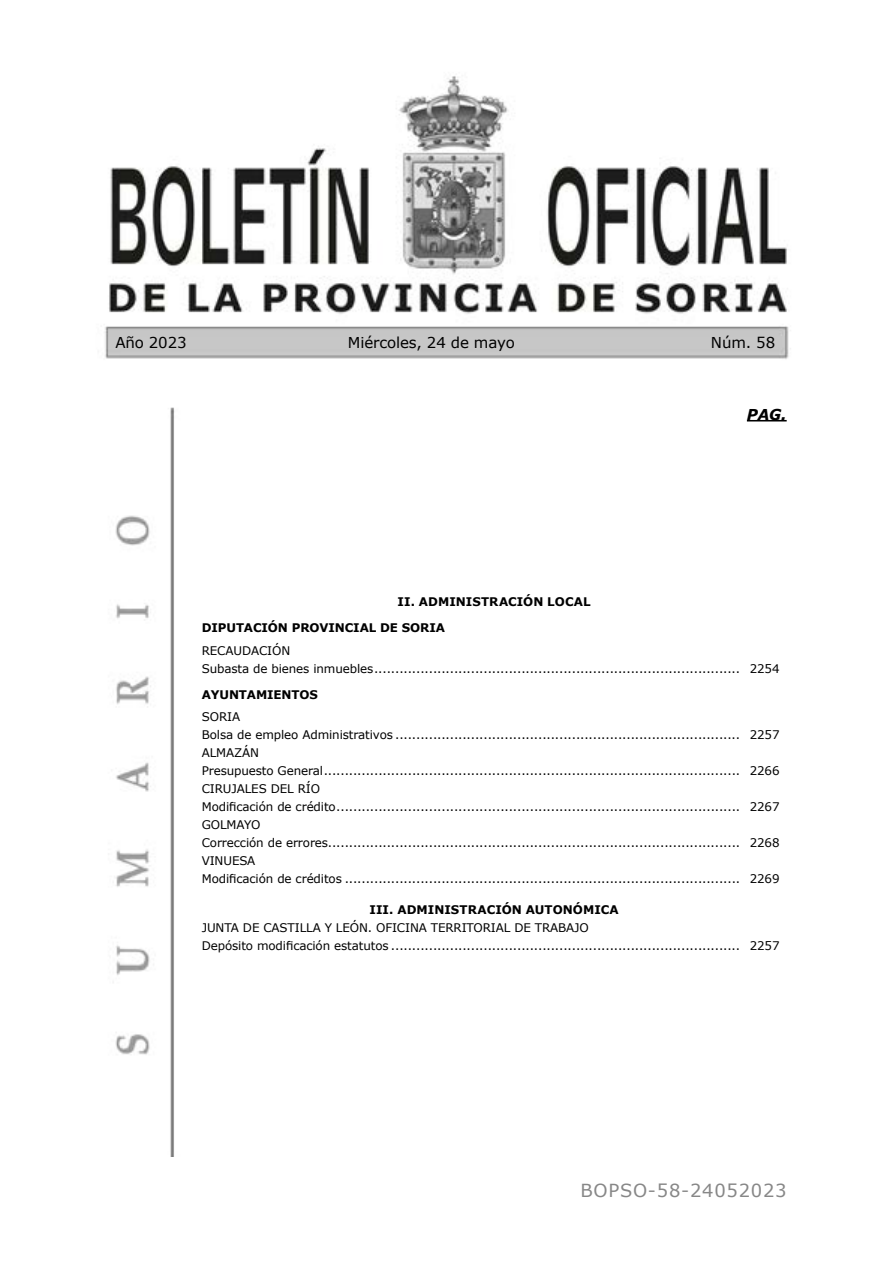
<style>
.page{position:relative;width:893px;height:1263px;background:#fff}
.page>*{position:absolute;margin:0;border:0;box-sizing:border-box;transform-origin:0 0}
.t1{font:18px "Verdana";letter-spacing:.04em;color:#878787}
.t2{font:15px "Verdana";letter-spacing:-.01em;color:#000}
.t3{font:italic 700 15px "Verdana";color:#000}
.t4{font:11.85px/18px "Verdana";letter-spacing:-.01em;color:#000}
.t5{font:700 11.85px "Verdana";letter-spacing:-.01em;color:#000}
</style>
<div class="page">
<img style="left:104px;top:76px;width:687px;height:1081px">
<hr style="left:747px;top:420px;width:40px;height:1px;background:#000">
<p class="t2" style="left:115px;top:333px;width:73px">Año 2023</p>
<p class="t2" style="left:348px;top:333px;width:168px">Miércoles, 24 de mayo</p>
<p class="t2" style="left:711px;top:333px;width:66px">Núm. 58</p>
<p class="t3" style="left:747px;top:405px;width:41px">PAG.</p>
<p class="t5" style="left:398px;top:593px;width:195px">II. ADMINISTRACIÓN LOCAL</p>
<p class="t5" style="left:202px;top:620px;width:245px">DIPUTACIÓN PROVINCIAL DE SORIA</p>
<p class="t4" style="left:202px;top:641px;width:579px">RECAUDACIÓN<br>Subasta de bienes inmuebles....................................................................................... 2254</p>
<p class="t5" style="left:202px;top:686px;width:118px">AYUNTAMIENTOS</p>
<p class="t4" style="left:202px;top:708px;width:579px">SORIA<br>Bolsa de empleo Administrativos .................................................................................. 2257<br>ALMAZÁN<br>Presupuesto General................................................................................................... 2266<br>CIRUJALES DEL RÍO<br>Modificación de crédito................................................................................................ 2267<br>GOLMAYO<br>Corrección de errores.................................................................................................. 2268<br>VINUESA<br>Modificación de créditos .............................................................................................. 2269</p>
<p class="t5" style="left:370px;top:901px;width:251px">III. ADMINISTRACIÓN AUTONÓMICA</p>
<p class="t4" style="left:202px;top:918px;width:579px">JUNTA DE CASTILLA Y LEÓN. OFICINA TERRITORIAL DE TRABAJO<br>Depósito modificación estatutos ................................................................................... 2257</p>
<h1 class="t1" style="left:580px;top:1179px;width:208px">BOPSO-58-24052023</h1>
</div>
